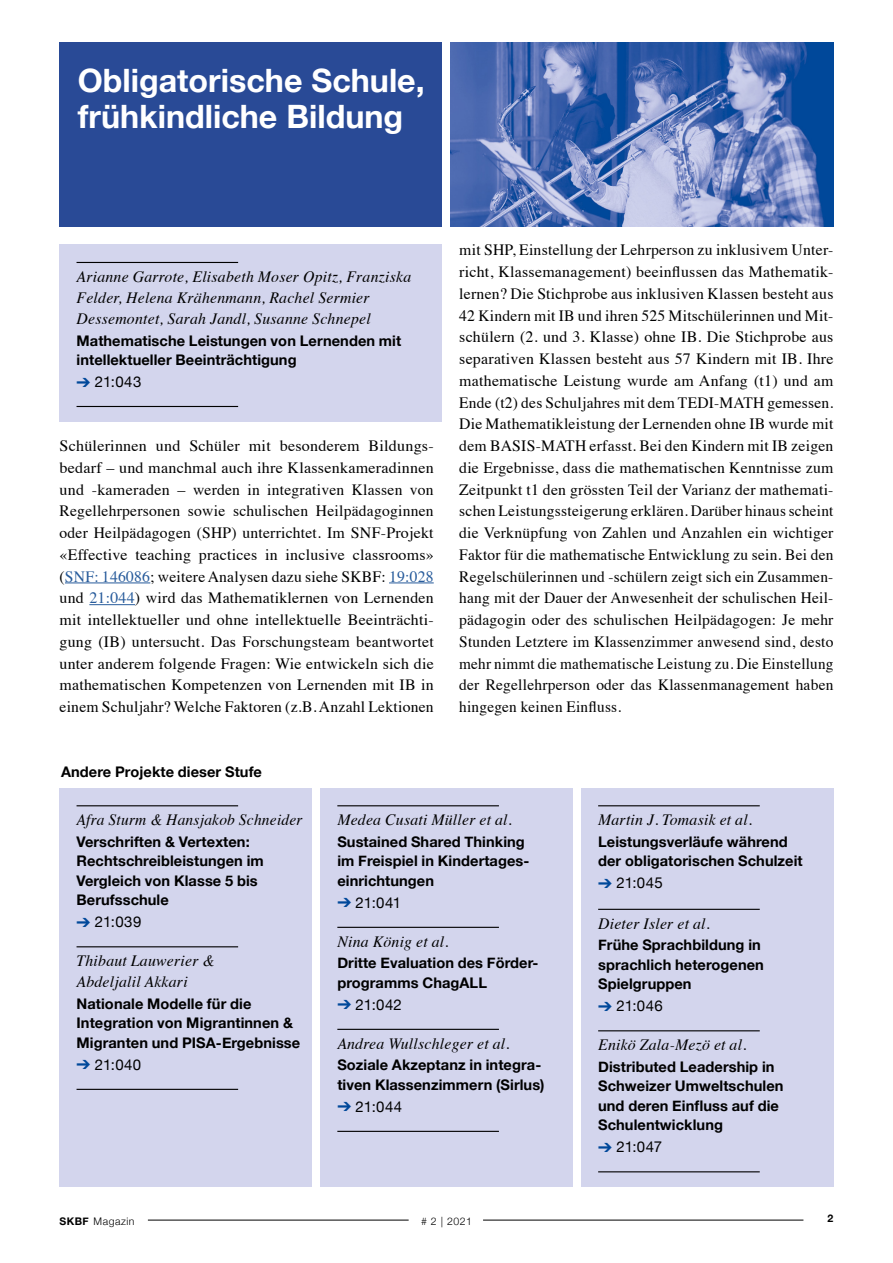
<style>
.page{position:relative;width:893px;height:1263px;background:#fff}
.page>*{position:absolute;margin:0;border:0;box-sizing:border-box;transform-origin:0 0}
.t1{font:700 32.25px/35.4px "Helvetica Neue";color:#fff}
.Lauftext_Deutsch_In{font:15.75px/21.8px "Times";letter-spacing:.015em;color:#000;text-align:justify}
.Projekt_Titel_Kaste{font:italic 15.75px/21px "Times";letter-spacing:.015em;color:#000}
.Projekt_Titel_Kaste-2{font:15px "Helvetica Neue";letter-spacing:.03em;color:#000}
.Projekt_Titel_Kaste-3{font:700 14.7px/19.5px "Helvetica Neue";letter-spacing:.005em;color:#000}
.Andere_Projekte{font:700 14.7px "Helvetica Neue";letter-spacing:.005em;color:#000}
.t2{font:300 10.5px "Helvetica Neue";letter-spacing:.05em;color:#000}
.t3{font:700 10.5px "Helvetica Neue";color:#000}
.s1{color:#00489a}
.s2{color:#275b9b}
.s3{font-weight:700}
</style>
<div class="page">
<div style="left:60px;top:43px;width:382px;height:184px;background:#294a96"></div>
<hr style="left:148px;top:1220px;width:261px;height:1px;background:#000">
<hr style="left:483px;top:1220px;width:320px;height:1px;background:#000">
<div style="left:320px;top:788px;width:253px;height:398px;background:#d3d5ed"></div>
<hr style="left:337px;top:805px;width:162px;height:1px;background:#000">
<hr style="left:337px;top:927px;width:162px;height:1px;background:#000">
<hr style="left:337px;top:1029px;width:162px;height:1px;background:#000">
<hr style="left:337px;top:1131px;width:162px;height:1px;background:#000">
<div style="left:581px;top:788px;width:252px;height:398px;background:#d3d5ed"></div>
<hr style="left:598px;top:805px;width:162px;height:1px;background:#000">
<hr style="left:598px;top:909px;width:162px;height:1px;background:#000">
<hr style="left:598px;top:1030px;width:162px;height:1px;background:#000">
<hr style="left:598px;top:1171px;width:162px;height:1px;background:#000">
<div style="left:60px;top:788px;width:252px;height:398px;background:#d3d5ed"></div>
<hr style="left:77px;top:805px;width:161px;height:1px;background:#000">
<hr style="left:77px;top:946px;width:161px;height:1px;background:#000">
<hr style="left:77px;top:1089px;width:161px;height:1px;background:#000">
<hr style="left:65px;top:582px;width:85px;height:1px;background:#275b9b">
<hr style="left:389px;top:582px;width:45px;height:1px;background:#275b9b">
<hr style="left:89px;top:604px;width:46px;height:1px;background:#275b9b">
<div style="left:60px;top:244px;width:382px;height:178px;background:#d3d5ed"></div>
<hr style="left:77px;top:262px;width:161px;height:1px;background:#000">
<hr style="left:77px;top:406px;width:161px;height:1px;background:#000">
<img style="left:451px;top:43px;width:382px;height:184px">
<h1 class="t1" style="left:78px;top:64px;width:348px">Obligatorische Schule, frühkindliche Bildung</h1>
<p class="Projekt_Titel_Kaste" style="left:77px;top:265px;width:336px">Arianne Garrote, Elisabeth Moser Opitz, Franziska<br>Felder, Helena Krähenmann, Rachel Sermier<br>Dessemontet, Sarah Jandl, Susanne Schnepel</p>
<p class="Projekt_Titel_Kaste-3" style="left:77px;top:331px;width:326px">Mathematische Leistungen von Lernenden mit intellektueller Beeinträchtigung</p>
<p class="Projekt_Titel_Kaste-2" style="left:77px;top:371px;width:66px"><span class="s1">➔</span> 21:043</p>
<p class="Lauftext_Deutsch_In" style="left:60px;top:434px;width:376px">Schülerinnen und Schüler mit besonderem Bildungs&shy;bedarf – und manchmal auch ihre Klassenkameradinnen und -kameraden – werden in integrativen Klassen von Regellehrpersonen sowie schulischen Heilpädagoginnen oder Heilpädagogen (SHP) unterrichtet. Im SNF-Projekt «Effective teaching practices in inclusive classrooms» (<span class="s2">SNF: 146086</span>; weitere Analysen dazu siehe SKBF: <span class="s2">19:028 </span>und <span class="s2">21:044</span>) wird das Mathematiklernen von Lernenden mit intellektueller und ohne intellektuelle Beeinträchti&shy;gung (IB) untersucht. Das Forschungsteam beantwortet unter anderem folgende Fragen: Wie entwickeln sich die mathematischen Kompetenzen von Lernenden mit IB in einem Schuljahr? Welche Faktoren (z.B. Anzahl Lektionen</p>
<p class="Andere_Projekte" style="left:61px;top:760px;width:202px">Andere Projekte dieser Stufe</p>
<p class="Lauftext_Deutsch_In" style="left:459px;top:238px;width:376px">mit SHP, Einstellung der Lehrperson zu inklusivem Unter&shy;richt, Klassemanagement) beeinflussen das Mathematik&shy;lernen? Die Stichprobe aus inklusiven Klassen besteht aus 42 Kindern mit IB und ihren 525 Mitschülerinnen und Mit&shy;schülern (2. und 3. Klasse) ohne IB. Die Stichprobe aus separativen Klassen besteht aus 57 Kindern mit IB. Ihre mathematische Leistung wurde am Anfang (t1) und am Ende (t2) des Schuljahres mit dem TEDI-MATH gemessen.<br>Die Mathematikleistung der Lernenden ohne IB wurde mit dem BASIS-MATH erfasst. Bei den Kindern mit IB zeigen die Ergebnisse, dass die mathematischen Kenntnisse zum Zeitpunkt t1 den grössten Teil der Varianz der mathemati&shy;schen Leistungssteigerung erklären. Darüber hinaus scheint die Verknüpfung von Zahlen und Anzahlen ein wichtiger Faktor für die mathematische Entwicklung zu sein. Bei den Regelschülerinnen und -schülern zeigt sich ein Zusammen&shy;hang mit der Dauer der Anwesenheit der schulischen Heil&shy;pädagogin oder des schulischen Heilpädagogen: Je mehr Stunden Letztere im Klassenzimmer anwesend sind, desto mehr nimmt die mathematische Leistung zu. Die Einstellung der Regellehrperson oder das Klassenmanagement haben hingegen keinen Einfluss.</p>
<p class="Projekt_Titel_Kaste" style="left:77px;top:808px;width:227px">Afra Sturm &amp; Hansjakob Schneider</p>
<p class="Projekt_Titel_Kaste-3" style="left:77px;top:832px;width:189px">Verschriften &amp; Vertexten:<br>Rechtschreibleistungen im<br>Vergleich von Klasse 5 bis<br>Berufsschule</p>
<p class="Projekt_Titel_Kaste-2" style="left:77px;top:911px;width:66px"><span class="s1">➔</span> 21:039</p>
<p class="Projekt_Titel_Kaste" style="left:77px;top:949px;width:140px">Thibaut Lauwerier &amp;<br>Abdeljalil Akkari</p>
<p class="Projekt_Titel_Kaste-3" style="left:77px;top:994px;width:225px">Nationale Modelle für die<br>Integration von Migrantinnen &amp;<br>Migranten und PISA-Ergebnisse</p>
<p class="Projekt_Titel_Kaste-2" style="left:77px;top:1053px;width:66px"><span class="s1">➔</span> 21:040</p>
<p class="Projekt_Titel_Kaste" style="left:337px;top:808px;width:176px">Medea Cusati Müller et al.</p>
<p class="Projekt_Titel_Kaste-3" style="left:337px;top:832px;width:194px">Sustained Shared Thinking im Freispiel in Kindertages&shy;einrichtungen</p>
<p class="Projekt_Titel_Kaste-2" style="left:337px;top:891px;width:65px"><span class="s1">➔</span> 21:041</p>
<p class="Projekt_Titel_Kaste" style="left:337px;top:930px;width:113px">Nina König et al.</p>
<p class="Projekt_Titel_Kaste-3" style="left:337px;top:954px;width:203px">Dritte Evaluation des Förder&shy;programms ChagALL</p>
<p class="Projekt_Titel_Kaste-2" style="left:337px;top:993px;width:66px"><span class="s1">➔</span> 21:042</p>
<p class="Projekt_Titel_Kaste" style="left:337px;top:1032px;width:174px">Andrea Wullschleger et al.</p>
<p class="Projekt_Titel_Kaste-3" style="left:337px;top:1056px;width:209px">Soziale Akzeptanz in integra&shy;tiven Klassenzimmern (Sirlus)</p>
<p class="Projekt_Titel_Kaste-2" style="left:337px;top:1095px;width:66px"><span class="s1">➔</span> 21:044</p>
<p class="Projekt_Titel_Kaste" style="left:598px;top:808px;width:155px">Martin J. Tomasik et al.</p>
<p class="Projekt_Titel_Kaste-3" style="left:598px;top:832px;width:206px">Leistungsverläufe während der obligatorischen Schulzeit</p>
<p class="Projekt_Titel_Kaste-2" style="left:598px;top:872px;width:66px"><span class="s1">➔</span> 21:045</p>
<p class="Projekt_Titel_Kaste" style="left:598px;top:912px;width:113px">Dieter Isler et al.</p>
<p class="Projekt_Titel_Kaste-3" style="left:598px;top:936px;width:167px">Frühe Sprachbildung in sprachlich heterogenen<br>Spielgruppen</p>
<p class="Projekt_Titel_Kaste-2" style="left:598px;top:995px;width:66px"><span class="s1">➔</span> 21:046</p>
<p class="Projekt_Titel_Kaste" style="left:598px;top:1033px;width:150px">Enikö Zala-Mezö et al.</p>
<p class="Projekt_Titel_Kaste-3" style="left:598px;top:1057px;width:187px">Distributed Leadership in<br>Schweizer Umweltschulen und deren Einfluss auf die<br>Schulentwicklung</p>
<p class="Projekt_Titel_Kaste-2" style="left:598px;top:1136px;width:66px"><span class="s1">➔</span> 21:047</p>
<p class="t2" style="left:60px;top:1213px;width:77px"><span class="s3">SKBF</span> Magazin</p>
<p class="t2" style="left:421px;top:1213px;width:52px"># 2 | 2021</p>
<p class="t3" style="left:828px;top:1210px;width:7px">2</p>
</div>
